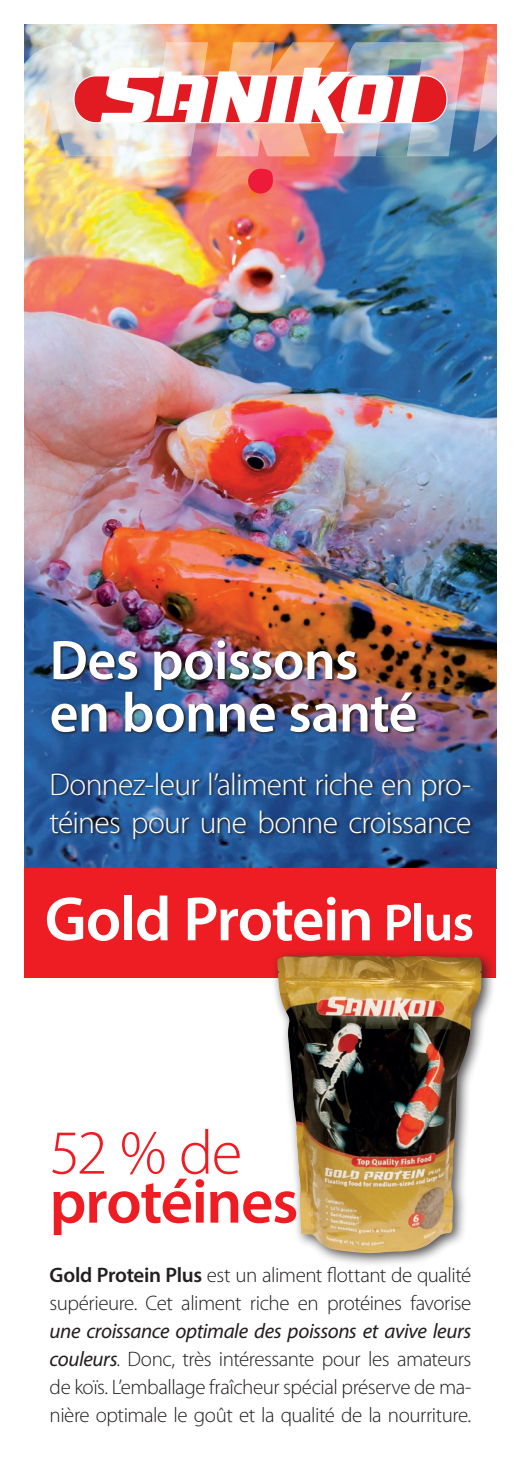
<style>
.page{position:relative;width:521px;height:1474px;background:#fff}
.page>*{position:absolute;margin:0;border:0;box-sizing:border-box;transform-origin:0 0}
.sfeer_heading{font:600 63px "Myriad Pro";letter-spacing:-.02em;color:#fff}
.sfeer_heading-2{font:600 63px "Myriad Pro";letter-spacing:-.02em;color:#ee1d23}
.sfeer_heading-3{font:300 63px "Myriad Pro";color:#ee1d23}
.sfeer_heading-4{font:600 56px "Myriad Pro";letter-spacing:-.01em;color:#fff}
.sfeer_heading-5{font:300 31.5px/38.5px "Myriad Pro";letter-spacing:-.025em;color:#fff}
.sfeer_heading-6{font:300 21px/28px "Myriad Pro";letter-spacing:-.025em;color:#231f20;text-align:justify}
.s1{font-size:52.5px}
.s2{font-weight:600}
.s3{font-weight:400;font-style:italic}
</style>
<div class="page">
<img style="left:25px;top:25px;width:471px;height:843px">
<div style="left:25px;top:868px;width:471px;height:109px;background:#ee1d23"></div>
<img style="left:24px;top:42px;width:473px;height:114px">
<div style="left:248px;top:169px;width:25px;height:24px;background:#ed1a3a;border-radius:50%"></div>
<img style="left:50px;top:640px;width:424px;height:202px">
<div style="left:270px;top:948px;width:226px;height:319px;background:#231f20;opacity:.8"></div>
<img style="left:276px;top:955px;width:206px;height:298px">
<p class="sfeer_heading-4" style="left:50px;top:624px;width:310px">Des poissons</p>
<p class="sfeer_heading-4" style="left:50px;top:677px;width:369px">en bonne santé</p>
<p class="sfeer_heading-5" style="left:50px;top:764px;width:423px">Donnez-leur l’aliment riche en pro&shy;téines pour une bonne croissance</p>
<p class="sfeer_heading" style="left:45px;top:879px;width:431px">Gold Protein <span class="s1">Plus</span></p>
<p class="sfeer_heading-3" style="left:50px;top:1114px;width:194px">52 % de</p>
<p class="sfeer_heading-2" style="left:50px;top:1161px;width:250px">protéines</p>
<p class="sfeer_heading-6" style="left:50px;top:1260px;width:423px"><span class="s2">Gold Protein Plus</span> est un aliment flottant de qualité supérieure. Cet aliment riche en protéines favorise <span class="s3">une croissance optimale des poissons et avive leurs couleurs</span>. Donc, très intéressante pour les amateurs de koïs. L’emballage fraîcheur spécial préserve de ma&shy;nière optimale le goût et la qualité de la nourriture.</p>
</div>
